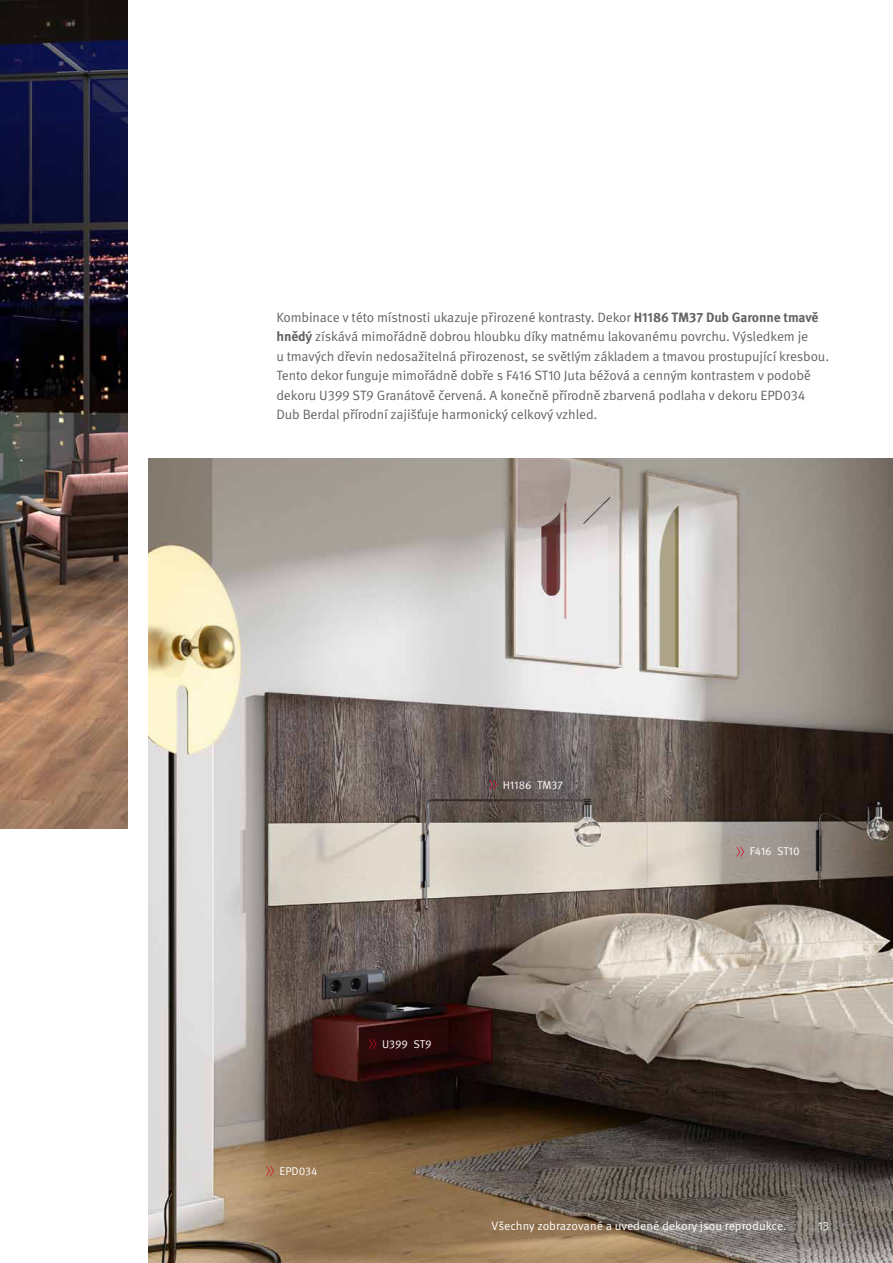
<style>
.page{position:relative;width:893px;height:1263px;background:#fff}
.page>*{position:absolute;margin:0;border:0;box-sizing:border-box;transform-origin:0 0}
.t1{font:13.5px/19.5px "Meta Pro";letter-spacing:-.01em;color:#636362}
.t2{font:12px "Meta Pro";color:#fff}
.t3{font:11.25px "Meta Pro";color:#fff}
.s1{font-weight:700}
</style>
<div class="page">
<img style="left:0;top:0;width:128px;height:829px">
<img style="left:149px;top:458px;width:744px;height:805px">
<svg style="left:369px;top:1039px;width:8px;height:10px"></svg>
<svg style="left:736px;top:847px;width:8px;height:10px"></svg>
<svg style="left:489px;top:780px;width:8px;height:10px"></svg>
<svg style="left:266px;top:1166px;width:8px;height:10px"></svg>
<p class="t1" style="left:276px;top:307px;width:554px">Kombinace v této místnosti ukazuje přirozené kontrasty. Dekor <span class="s1">H1186 TM37 Dub Garonne tmavě hnědý</span> získává mimořádně dobrou hloubku díky matnému lakovanému povrchu. Výsledkem je<br>u tmavých dřevin nedosažitelná přirozenost, se světlým základem a tmavou prostupující kresbou.<br>Tento dekor funguje mimořádně dobře s F416 ST10 Juta béžová a cenným kontrastem v podobě dekoru U399 ST9 Granátově červená. A konečně přírodně zbarvená podlaha v dekoru EPD034<br>Dub Berdal přírodní zajišťuje harmonický celkový vzhled.</p>
<p class="t3" style="left:503px;top:778px;width:62px">H1186 TM37</p>
<p class="t3" style="left:750px;top:845px;width:51px">F416 ST10</p>
<p class="t3" style="left:280px;top:1164px;width:39px">EPD034</p>
<p class="t3" style="left:382px;top:1037px;width:51px">U399 ST9</p>
<p class="t2" style="left:492px;top:1218px;width:297px">Všechny zobrazované a uvedené dekory jsou reprodukce.</p>
<p class="t2" style="left:818px;top:1218px;width:13px">13</p>
</div>
